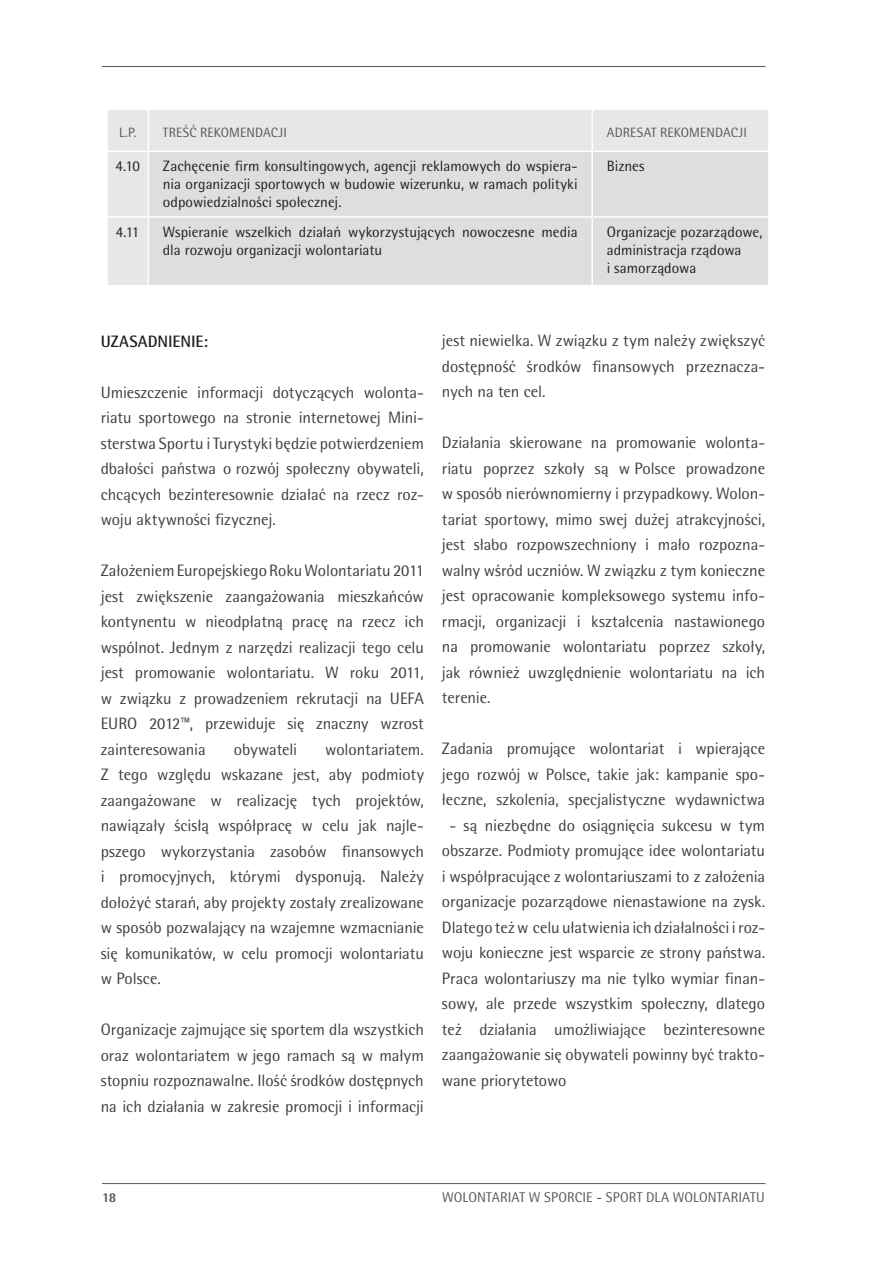
<style>
.page{position:relative;width:893px;height:1263px;background:#fff}
.page>*{position:absolute;margin:0;border:0;box-sizing:border-box;transform-origin:0 0}
.t1{font:16.5px/25.5px "Rotis Semi Sans Pl";letter-spacing:-.005em;color:#3f3f40;text-align:justify}
.t2{font:700 16.5px "Rotis Semi Sans Pl";letter-spacing:-.005em;color:#231f20}
.t3{font:15px/18px "Rotis Semi Sans Pl";color:#231f20}
.t4{font:14.1px "Rotis Semi Sans Pl";letter-spacing:.01em;color:#57585a}
.t5{font:13.5px "Rotis Semi Sans Pl";letter-spacing:.01em;color:#57585a}
.t6{font:13.5px "Rotis Semi Sans Pl Ex Bd";color:#57585a}
</style>
<div class="page">
<hr style="left:102px;top:1183px;width:663px;height:1px;background:#57585a">
<hr style="left:102px;top:66px;width:663px;height:1px;background:#57585a">
<div style="left:108px;top:110px;width:660px;height:175px;background:#e6e7e9"></div>
<div style="left:149px;top:152px;width:619px;height:133px;background:#dddee0"></div>
<hr style="left:148px;top:110px;width:1px;height:41px;background:#fff">
<hr style="left:591px;top:110px;width:2px;height:41px;background:#fff">
<hr style="left:106px;top:151px;width:42px;height:1px;background:#fff">
<hr style="left:106px;top:216px;width:42px;height:2px;background:#fff">
<hr style="left:148px;top:218px;width:1px;height:67px;background:#fff">
<hr style="left:591px;top:218px;width:2px;height:67px;background:#fff">
<hr style="left:148px;top:151px;width:444px;height:1px;background:#fff">
<hr style="left:148px;top:152px;width:1px;height:64px;background:#fff">
<hr style="left:148px;top:216px;width:444px;height:2px;background:#fff">
<hr style="left:592px;top:151px;width:178px;height:1px;background:#fff">
<hr style="left:591px;top:152px;width:2px;height:64px;background:#fff">
<hr style="left:592px;top:216px;width:178px;height:2px;background:#fff">
<p class="t5" style="left:119px;top:124px;width:19px">L.P.</p>
<p class="t5" style="left:163px;top:124px;width:126px">TREŚĆ REKOMENDACJI</p>
<p class="t5" style="left:607px;top:124px;width:142px">ADRESAT REKOMENDACJI</p>
<p class="t3" style="left:116px;top:157px;width:26px">4.10</p>
<p class="t3" style="left:163px;top:157px;width:416px;text-align:justify">Zachęcenie firm konsultingowych, agencji reklamowych do wspiera&shy;nia organizacji sportowych w budowie wizerunku, w ramach polityki odpowiedzialności społecznej.</p>
<p class="t3" style="left:607px;top:157px;width:39px">Biznes</p>
<p class="t3" style="left:116px;top:223px;width:25px">4.11</p>
<p class="t3" style="left:163px;top:223px;width:416px">Wspieranie wszelkich działań wykorzystujących nowoczesne media dla rozwoju organizacji wolontariatu</p>
<p class="t3" style="left:607px;top:223px;width:157px">Organizacje pozarządowe, administracja rządowa<br>i samorządowa</p>
<p class="t2" style="left:101px;top:331px;width:109px">UZASADNIENIE:</p>
<p class="t1" style="left:101px;top:379px;width:325px">Umieszczenie informacji dotyczących wolonta&shy;riatu sportowego na stronie internetowej Mini&shy;sterstwa Sportu i Turystyki będzie potwierdzeniem dbałości państwa o rozwój społeczny obywateli, chcących bezinteresownie działać na rzecz roz&shy;woju aktywności fizycznej.</p>
<p class="t1" style="left:101px;top:558px;width:325px">Założeniem Europejskiego Roku Wolontariatu 2011 jest zwiększenie zaangażowania mieszkańców kontynentu w nieodpłatną pracę na rzecz ich wspólnot. Jednym z narzędzi realizacji tego celu jest promowanie wolontariatu. W roku 2011, w związku z prowadzeniem rekrutacji na UEFA EURO 2012™, przewiduje się znaczny wzrost zainteresowania</p>
<p class="t1" style="left:101px;top:736px;width:325px;text-indent:225px">wolontariatem.<br>Z tego względu wskazane jest, aby podmioty zaangażowane w realizację tych projektów, nawiązały ścisłą współpracę w celu jak najle&shy;pszego wykorzystania zasobów finansowych i promocyjnych, którymi dysponują. Należy dołożyć starań, aby projekty zostały zrealizowane w sposób pozwalający na wzajemne wzmacnianie się komunikatów, w celu promocji wolontariatu w Polsce.</p>
<p class="t1" style="left:101px;top:1017px;width:325px">Organizacje zajmujące się sportem dla wszystkich oraz wolontariatem w jego ramach są w małym stopniu rozpoznawalne. Ilość środków dostępnych na ich działania w zakresie promocji i informacji</p>
<p class="t1" style="left:234px;top:736px;width:65px">obywateli</p>
<p class="t1" style="left:442px;top:328px;width:325px">jest niewielka. W związku z tym należy zwiększyć dostępność środków finansowych przeznacza&shy;nych na ten cel.</p>
<p class="t1" style="left:442px;top:430px;width:325px">Działania skierowane na promowanie wolonta&shy;riatu poprzez szkoły są w Polsce prowadzone w sposób nierównomierny i przypadkowy. Wolon&shy;tariat sportowy, mimo swej dużej atrakcyjności, jest słabo rozpowszechniony i mało rozpozna&shy;walny wśród uczniów. W związku z tym konieczne jest opracowanie kompleksowego systemu info&shy;rmacji, organizacji i kształcenia nastawionego na promowanie wolontariatu poprzez szkoły, jak również uwzględnienie wolontariatu na ich terenie.</p>
<p class="t1" style="left:442px;top:736px;width:325px">Zadania promujące wolontariat i wpierające jego rozwój w Polsce, takie jak: kampanie spo&shy;łeczne, szkolenia, specjalistyczne wydawnictwa</p>
<p class="t1" style="left:442px;top:812px;width:325px;text-indent:7px">- są niezbędne do osiągnięcia sukcesu w tym obszarze. Podmioty promujące idee wolontariatu i współpracujące z wolontariuszami to z założenia organizacje pozarządowe nienastawione na zysk.<br>Dlatego też w celu ułatwienia ich działalności i roz&shy;woju konieczne jest wsparcie ze strony państwa.<br>Praca wolontariuszy ma nie tylko wymiar finan&shy;sowy, ale przede wszystkim społeczny, dlatego też działania umożliwiające bezinteresowne zaangażowanie się obywateli powinny być trakto&shy;wane priorytetowo</p>
<p class="t6" style="left:102px;top:1188px;width:16px">18</p>
<p class="t4" style="left:442px;top:1188px;width:324px">WOLONTARIAT W SPORCIE - SPORT DLA WOLONTARIATU</p>
</div>
